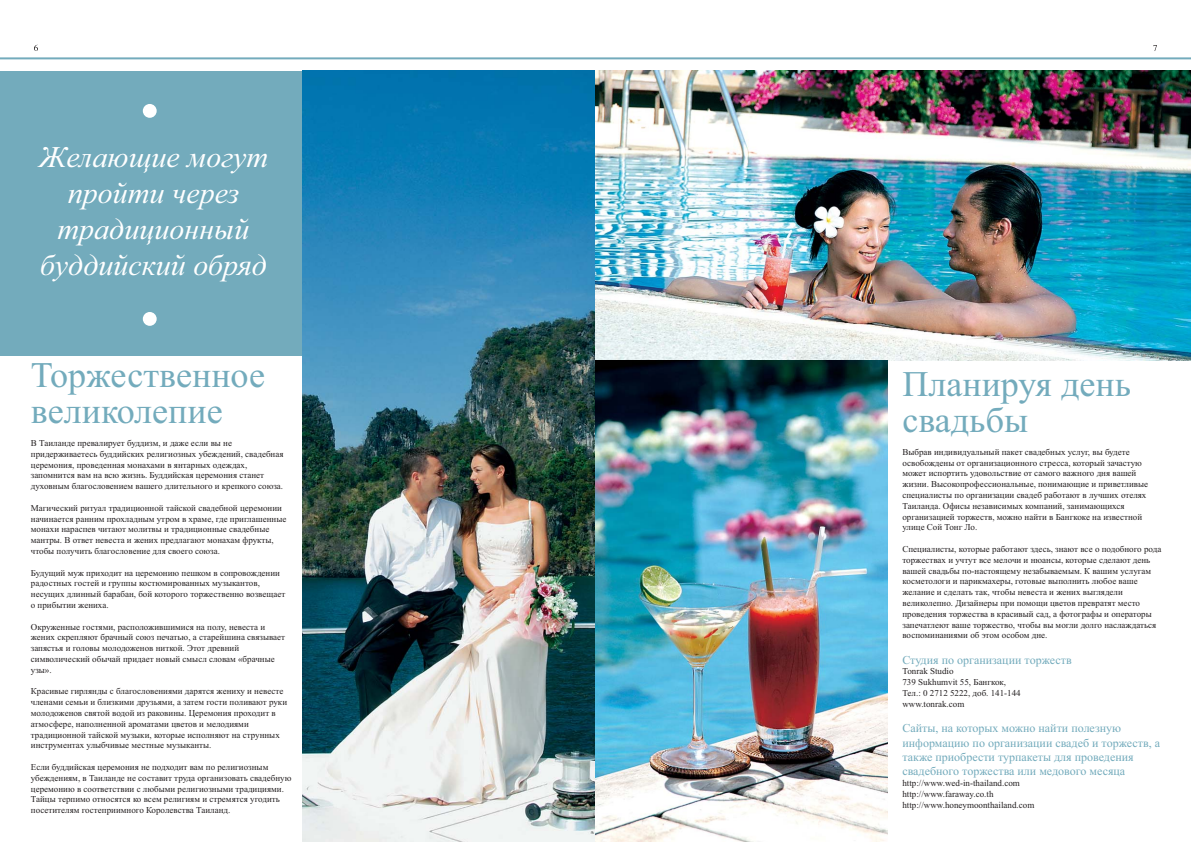
<style>
.page{position:relative;width:1191px;height:842px;background:#fff}
.page>*{position:absolute;margin:0;border:0;box-sizing:border-box;transform-origin:0 0}
.t1{font:36px/36px "Times New Roman";color:#73abbc}
.t2{font:italic 30px/36px "Times New Roman";color:#fff;text-align:center}
.t3{font:12px/14.4px "Times New Roman";color:#73abbc}
.t4{font:9px/10.8px "Times New Roman";color:#231f20}
</style>
<div class="page">
<div style="left:0;top:71px;width:303px;height:284px;background:#73abbc"></div>
<hr style="left:0;top:57px;width:1191px;height:2px;background:#73abbc">
<img style="left:303px;top:71px;width:292px;height:771px">
<img style="left:595px;top:71px;width:596px;height:289px">
<img style="left:595px;top:360px;width:292px;height:482px">
<svg style="left:34px;top:45px;width:4px;height:6px"></svg>
<div style="left:143px;top:104px;width:14px;height:14px;background:#fff;border-radius:50%"></div>
<div style="left:143px;top:312px;width:14px;height:14px;background:#fff;border-radius:50%"></div>
<svg style="left:1153px;top:45px;width:4px;height:6px"></svg>
<h2 class="t2" style="left:39px;top:138px;width:230px">Желающие могут пройти через традиционный буддийский обряд</h2>
<h1 class="t1" style="left:31px;top:360px;width:236px">Торжественное великолепие</h1>
<p class="t4" style="left:31px;top:438px;width:254px">В Таиланде превалирует буддизм, и даже если вы не придерживаетесь буддийских религиозных убеждений, свадебная церемония, проведенная монахами в янтарных одеждах, запомнится вам на всю жизнь. Буддийская церемония станет духовным благословением вашего длительного и крепкого союза.</p>
<p class="t4" style="left:31px;top:503px;width:257px">Магический ритуал традиционной тайской свадебной церемонии начинается ранним прохладным утром в храме, где приглашенные монахи нараспев читают молитвы и традиционные свадебные мантры. В ответ невеста и жених предлагают монахам фрукты, чтобы получить благословение для своего союза.</p>
<p class="t4" style="left:31px;top:568px;width:256px">Будущий муж приходит на церемонию пешком в сопровождении радостных гостей и группы костюмированных музыкантов, несущих длинный барабан, бой которого торжественно возвещает о прибытии жениха.</p>
<p class="t4" style="left:31px;top:622px;width:256px">Окруженные гостями, расположившимися на полу, невеста и жених скрепляют брачный союз печатью, а старейшина связывает запястья и головы молодоженов ниткой. Этот древний символический обычай придает новый смысл словам «брачные узы».</p>
<p class="t4" style="left:31px;top:687px;width:258px">Красивые гирлянды с благословениями дарятся жениху и невесте членами семьи и близкими друзьями, а затем гости поливают руки молодоженов святой водой из раковины. Церемония проходит в атмосфере, наполненной ароматами цветов и мелодиями традиционной тайской музыки, которые исполняют на струнных инструментах улыбчивые местные музыканты.</p>
<p class="t4" style="left:31px;top:762px;width:262px">Если буддийская церемония не подходит вам по религиозным убеждениям, в Таиланде не составит труда организовать свадебную церемонию в соответствии с любыми религиозными традициями.<br>Тайцы терпимо относятся ко всем религиям и стремятся угодить посетителям гостеприимного Королевства Таиланд.</p>
<h1 class="t1" style="left:902px;top:369px;width:230px">Планируя день свадьбы</h1>
<p class="t4" style="left:902px;top:447px;width:247px">Выбрав индивидуальный пакет свадебных услуг, вы будете освобождены от организационного стресса, который зачастую может испортить удовольствие от самого важного дня вашей жизни. Высокопрофессиональные, понимающие и приветливые специалисты по организации свадеб работают в лучших отелях Таиланда. Офисы независимых компаний, занимающихся организацией торжеств, можно найти в Бангкоке на известной улице Сой Тонг Ло.</p>
<p class="t4" style="left:902px;top:544px;width:260px">Специалисты, которые работают здесь, знают все о подобного рода торжествах и учтут все мелочи и нюансы, которые сделают день вашей свадьбы по-настоящему незабываемым. К вашим услугам косметологи и парикмахеры, готовые выполнить любое ваше желание и сделать так, чтобы невеста и жених выглядели великолепно. Дизайнеры при помощи цветов превратят место проведения торжества в красивый сад, а фотографы и операторы запечатлеют ваше торжество, чтобы вы могли долго наслаждаться воспоминаниями об этом особом дне.</p>
<h3 class="t3" style="left:902px;top:654px;width:171px">Студия по организации торжеств</h3>
<p class="t4" style="left:902px;top:667px;width:120px">Tonrak Studio<br>739 Sukhumvit 55, Бангкок,<br>Тел.: 0 2712 5222, доб. 141-144 www.tonrak.com</p>
<h3 class="t3" style="left:902px;top:722px;width:259px">Сайты, на которых можно найти полезную информацию по организации свадеб и торжеств, а также приобрести турпакеты для проведения свадебного торжества или медового месяца</h3>
<p class="t4" style="left:902px;top:778px;width:133px">http://www.wed-in-thailand.com http://www.faraway.co.th http://www.honeymoonthailand.com</p>
</div>
